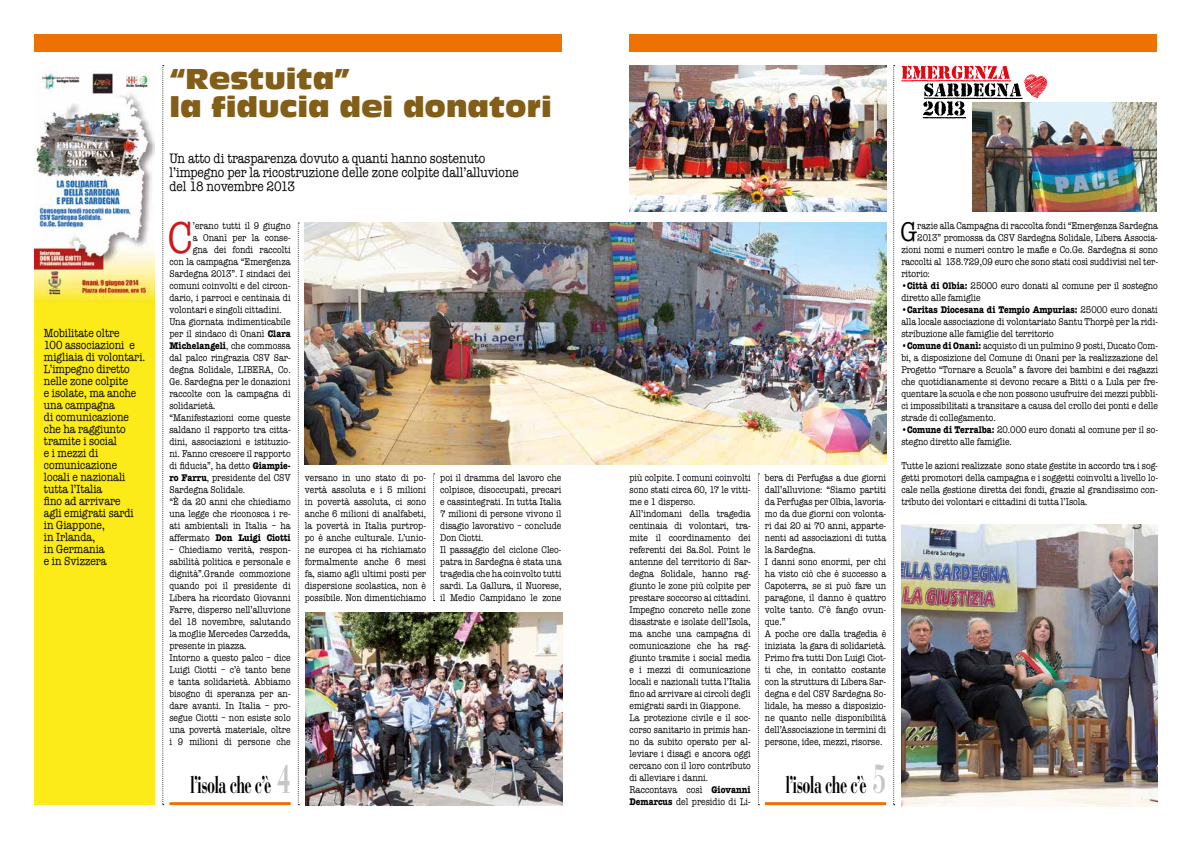
<style>
.page{position:relative;width:1191px;height:842px;background:#fff}
.page>*{position:absolute;margin:0;border:0;box-sizing:border-box;transform-origin:0 0}
.t1{font:45.7px "American Typewriter";color:#cd171a;scale:.85 1}
.t2{font:28px/28px "Antique Olive Compact";color:#825e18}
.t3{font:27.9px "American Typewriter";color:#000;scale:.85 1}
.t4{font:700 24px "Bauer Bodoni";letter-spacing:-.045em;color:#000;scale:.6 1}
.t5{font:14px/14px "American Typewriter";color:#000;scale:.85 1}
.t6{font:12px/12px "American Typewriter";color:#000;scale:.85 1}
.t7{font:10px/12px "American Typewriter";letter-spacing:.005em;color:#000;scale:.85 1}
.t8{font:700 10px "American Typewriter";letter-spacing:.005em;color:#000;scale:.85 1}
.s1{font-weight:700}
.s2{font-weight:400}
.s3{font-size:40px;color:#c6c6c6}
</style>
<div class="page">
<div style="left:34px;top:34px;width:527px;height:17px;background:#ee7203"></div>
<div style="left:629px;top:34px;width:528px;height:17px;background:#ee7203"></div>
<svg style="left:758px;top:473px;width:1px;height:332px"></svg>
<svg style="left:298px;top:223px;width:1px;height:582px"></svg>
<svg style="left:893px;top:65px;width:1px;height:740px"></svg>
<svg style="left:433px;top:473px;width:1px;height:128px"></svg>
<hr style="left:169px;top:802px;width:122px;height:3px;background:#ee7203">
<svg style="left:162px;top:65px;width:2px;height:740px"></svg>
<hr style="left:765px;top:802px;width:121px;height:3px;background:#ee7203">
<div style="left:35px;top:66px;width:120px;height:739px;background:#fcea19"></div>
<img style="left:35px;top:66px;width:120px;height:235px">
<img style="left:305px;top:223px;width:581px;height:242px">
<img style="left:629px;top:66px;width:257px;height:145px">
<img style="left:901px;top:524px;width:257px;height:282px">
<img style="left:305px;top:612px;width:257px;height:193px">
<img style="left:972px;top:102px;width:185px;height:109px">
<svg style="left:901px;top:66px;width:147px;height:52px"></svg>
<p class="t6" style="left:44px;top:327px;width:121px">Mobilitate oltre<br>100 associazioni e migliaia di volontari.<br>L’impegno diretto nelle zone colpite<br>e isolate, ma anche una campagna<br>di comunicazione che ha raggiunto tramite i social<br>e i mezzi di comunicazione locali e nazionali tutta l’Italia<br>fino ad arrivare<br>agli emigrati sardi in Giappone,<br>in Irlanda,<br>in Germania<br>e in Svizzera</p>
<h2 class="t2" style="left:169px;top:64px;width:384px">“Restuita”<br>la fiducia dei donatori</h2>
<h3 class="t5" style="left:169px;top:151px;width:412px">Un atto di trasparenza dovuto a quanti hanno sostenuto l’impegno per la ricostruzione delle zone colpite dall’alluvione del 18 novembre 2013</h3>
<h1 class="t1" style="left:168px;top:203px;width:31px">C</h1>
<p class="t7" style="left:193px;top:220px;width:117px">’erano tutti il 9 giugno</p>
<p class="t7" style="left:193px;top:232px;width:117px">a Onanì per la conse-</p>
<p class="t7" style="left:193px;top:244px;width:117px">gna dei fondi raccolti</p>
<p class="t7" style="left:169px;top:256px;width:144px">con la campagna “Emergenza</p>
<p class="t7" style="left:169px;top:268px;width:144px">Sardegna 2013”. I sindaci dei</p>
<p class="t7" style="left:169px;top:280px;width:144px">comuni coinvolti e del circon-</p>
<p class="t7" style="left:169px;top:292px;width:144px">dario, i parroci e centinaia di</p>
<p class="t7" style="left:169px;top:304px;width:134px">volontari e singoli cittadini.</p>
<p class="t7" style="left:169px;top:316px;width:144px">Una giornata indimenticabile</p>
<p class="t7" style="left:169px;top:328px;width:144px">per il sindaco di Onanì <span class="s1">Clara</span></p>
<p class="t8" style="left:169px;top:337px;width:144px">Michelangeli<span class="s2">, che commossa</span></p>
<p class="t7" style="left:169px;top:352px;width:144px">dal palco ringrazia CSV Sar-</p>
<p class="t7" style="left:169px;top:364px;width:144px">degna Solidale, LIBERA, Co.</p>
<p class="t7" style="left:169px;top:376px;width:144px">Ge. Sardegna per le donazioni</p>
<p class="t7" style="left:169px;top:388px;width:144px">raccolte con la campagna di</p>
<p class="t7" style="left:169px;top:400px;width:56px">solidarietà.</p>
<p class="t7" style="left:169px;top:412px;width:144px">“Manifestazioni come queste</p>
<p class="t7" style="left:169px;top:424px;width:144px">saldano il rapporto tra citta-</p>
<p class="t7" style="left:169px;top:436px;width:144px">dini, associazioni e istituzio-</p>
<p class="t7" style="left:169px;top:448px;width:144px">ni. Fanno crescere il rapporto</p>
<p class="t7" style="left:169px;top:460px;width:144px">di fiducia”, ha detto <span class="s1">Giampie-</span></p>
<p class="t7" style="left:169px;top:472px;width:144px"><span class="s1">ro Farru</span>, presidente del CSV</p>
<p class="t7" style="left:169px;top:484px;width:91px">Sardegna Solidale.</p>
<p class="t7" style="left:169px;top:496px;width:144px">“È da 20 anni che chiediamo</p>
<p class="t7" style="left:169px;top:508px;width:144px">una legge che riconosca i re-</p>
<p class="t7" style="left:169px;top:520px;width:144px">ati ambientali in Italia – ha</p>
<p class="t8" style="left:169px;top:529px;width:144px"><span class="s2">affermato</span> Don Luigi Ciotti</p>
<p class="t7" style="left:169px;top:544px;width:144px">– Chiediamo verità, respon&shy;sabilità politica e personale e dignità”.Grande commozione quando poi il presidente di<br>Libera ha ricordato Giovanni<br>Farre, disperso nell’alluvione del 18 novembre, salutando la moglie Mercedes Carzedda, presente in piazza.<br>Intorno a questo palco – dice<br>Luigi Ciotti – c’è tanto bene e tanta solidarietà. Abbiamo bisogno di speranza per an&shy;dare avanti. In Italia – pro&shy;segue Ciotti – non esiste solo una povertà materiale, oltre i 9 milioni di persone che</p>
<p class="t7" style="left:305px;top:472px;width:144px;text-align:justify">versano in uno stato di po&shy;vertà assoluta e i 5 milioni in povertà assoluta, ci sono anche 6 milioni di analfabeti, la povertà in Italia purtrop&shy;po è anche culturale. L’unio&shy;ne europea ci ha richiamato formalmente anche 6 mesi fa, siamo agli ultimi posti per dispersione scolastica, non è possibile. Non dimentichiamo</p>
<p class="t7" style="left:440px;top:472px;width:144px">poi il dramma del lavoro che colpisce, disoccupati, precari e cassintegrati. In tutta Italia<br>7 milioni di persone vivono il disagio lavorativo – conclude<br>Don Ciotti.<br>Il passaggio del ciclone Cleo&shy;patra in Sardegna è stata una tragedia che ha coinvolto tutti sardi. La Gallura, il Nuorese, il Medio Campidano le zone</p>
<p class="t7" style="left:629px;top:472px;width:144px">più colpite. I comuni coinvolti sono stati circa 60, 17 le vitti&shy;me e 1 disperso.<br>All’indomani della tragedia centinaia di volontari, tra&shy;mite il coordinamento dei referenti dei Sa.Sol. Point le antenne del territorio di Sar&shy;degna Solidale, hanno rag&shy;giunto le zone più colpite per prestare soccorso ai cittadini.<br>Impegno concreto nelle zone disastrate e isolate dell’Isola, ma anche una campagna di comunicazione che ha rag&shy;giunto tramite i social media e i mezzi di comunicazione locali e nazionali tutta l’Italia fino ad arrivare ai circoli degli emigrati sardi in Giappone.<br>La protezione civile e il soc&shy;corso sanitario in primis han&shy;no da subito operato per al&shy;leviare i disagi e ancora oggi cercano con il loro contributo di alleviare i danni.<br>Raccontava così <span class="s1">Giovanni<br>Demarcus</span> del presidio di Li-</p>
<p class="t7" style="left:765px;top:472px;width:144px">bera di Perfugas a due giorni dall’alluvione: “Siamo partiti da Perfugas per Olbia, lavoria&shy;mo da due giorni con volonta&shy;ri dai 20 ai 70 anni, apparte&shy;nenti ad associazioni di tutta la Sardegna.<br>I danni sono enormi, per chi ha visto ciò che è successo a<br>Capoterra, se si può fare un paragone, il danno è quattro volte tanto. C’è fango ovun&shy;que.”<br>A poche ore dalla tragedia è iniziata la gara di solidarietà.<br>Primo fra tutti Don Luigi Ciot&shy;ti che, in contatto costante con la struttura di Libera Sar&shy;degna e del CSV Sardegna So&shy;lidale, ha messo a disposizio&shy;ne quanto nelle disponibilità dell’Associazione in termini di persone, idee, mezzi, risorse.</p>
<h3 class="t4" style="left:190px;top:770px;width:169px">l’isola che c’è <span class="s3">4</span></h3>
<h3 class="t4" style="left:785px;top:771px;width:169px">l’isola che c’è <span class="s3">5</span></h3>
<h3 class="t3" style="left:900px;top:211px;width:21px">G</h3>
<p class="t7" style="left:917px;top:220px;width:285px">razie alla Campagna di raccolta fondi “Emergenza Sardegna</p>
<p class="t7" style="left:917px;top:232px;width:285px">2013” promossa da CSV Sardegna Solidale, Libera Associa-</p>
<p class="t7" style="left:901px;top:244px;width:303px">zioni nomi e numeri contro le mafie e Co.Ge. Sardegna si sono</p>
<p class="t7" style="left:901px;top:256px;width:303px">raccolti al 138.729,09 euro che sono stati così suddivisi nel ter-</p>
<p class="t7" style="left:901px;top:268px;width:35px">ritorio:</p>
<p class="t7" style="left:901px;top:280px;width:303px"><span class="s1">•Città di Olbia:</span> 25000 euro donati al comune per il sostegno diretto alle famiglie</p>
<p class="t7" style="left:901px;top:304px;width:303px;text-align:justify"><span class="s1">•Caritas Diocesana di Tempio Ampurias:</span> 25000 euro donati alla locale associazione di volontariato Santu Thorpè per la ridi&shy;stribuzione alle famiglie del territorio</p>
<p class="t7" style="left:901px;top:340px;width:303px;text-align:justify"><span class="s1">•Comune di Onanì:</span> acquisto di un pulmino 9 posti, Ducato Com&shy;bi, a disposizione del Comune di Onanì per la realizzazione del Progetto “Tornare a Scuola” a favore dei bambini e dei ragazzi che quotidianamente si devono recare a Bitti o a Lula per fre&shy;quentare la scuola e che non possono usufruire dei mezzi pubbli&shy;ci impossibilitati a transitare a causa del crollo dei ponti e delle strade di collegamento.</p>
<p class="t7" style="left:901px;top:424px;width:303px"><span class="s1">•Comune di Terralba:</span> 20.000 euro donati al comune per il so&shy;stegno diretto alle famiglie.</p>
<p class="t7" style="left:901px;top:460px;width:303px;text-align:justify">Tutte le azioni realizzate sono state gestite in accordo tra i sog&shy;getti promotori della campagna e i soggetti coinvolti a livello lo&shy;cale nella gestione diretta dei fondi, grazie al grandissimo con&shy;tributo dei volontari e cittadini di tutta l’Isola.</p>
</div>
